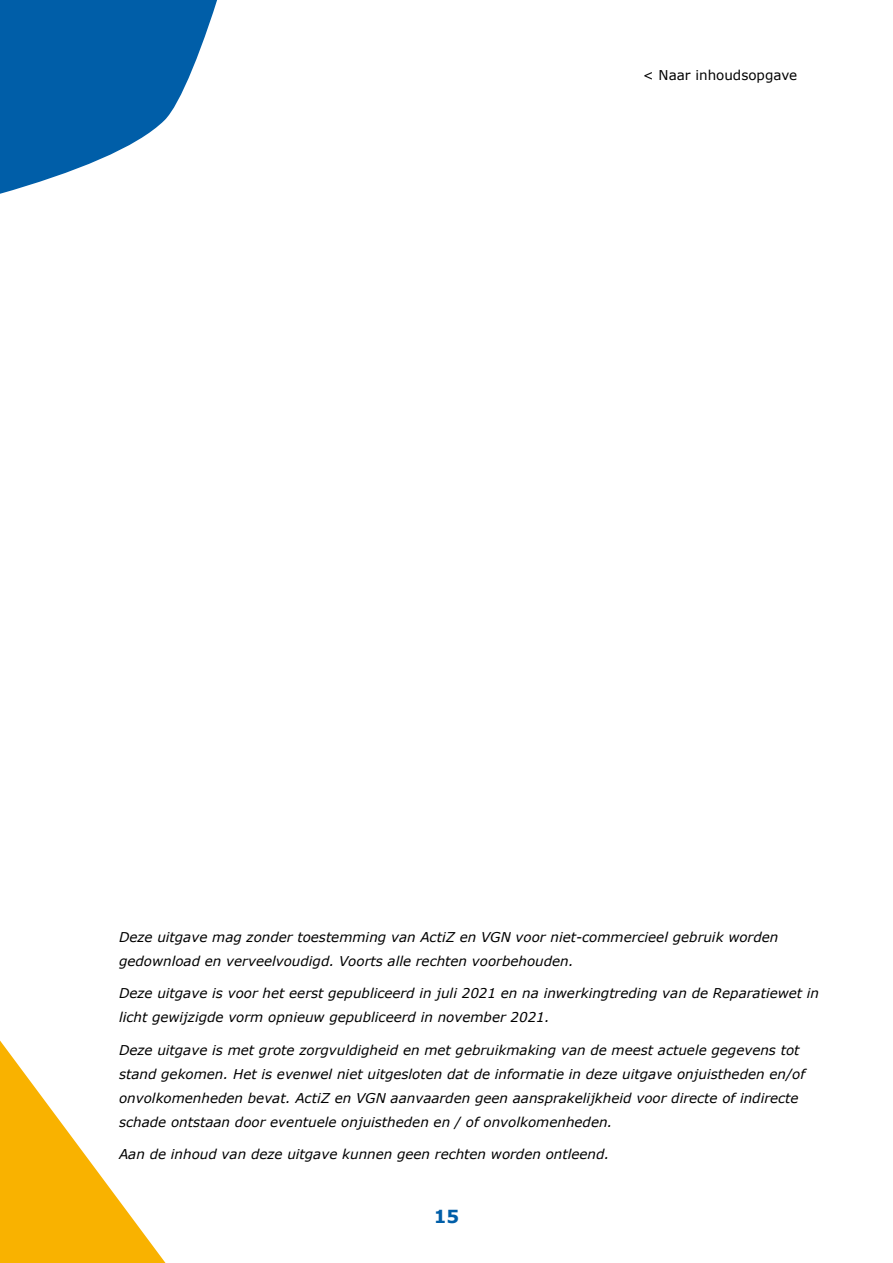
<style>
.page{position:relative;width:893px;height:1263px;background:#fff}
.page>*{position:absolute;margin:0;border:0;box-sizing:border-box;transform-origin:0 0}
.t1{font:700 18px "Verdana";color:#005ea8}
.t2{font:italic 13.5px/24px "Verdana";color:#000}
.t3{font:13.5px "Verdana";color:#000}
</style>
<div class="page">
<svg style="left:0;top:1040px;width:166px;height:223px"></svg>
<svg style="left:0;top:0;width:217px;height:194px;fill:#005ea8"></svg>
<p class="t3" style="left:643px;top:67px;width:156px">&lt; Naar inhoudsopgave</p>
<p class="t2" style="left:119px;top:925px;width:661px">Deze uitgave mag zonder toestemming van ActiZ en VGN voor niet-commercieel gebruik worden gedownload en verveelvoudigd. Voorts alle rechten voorbehouden.</p>
<p class="t2" style="left:119px;top:981px;width:702px">Deze uitgave is voor het eerst gepubliceerd in juli 2021 en na inwerkingtreding van de Reparatiewet in licht gewijzigde vorm opnieuw gepubliceerd in november 2021.</p>
<p class="t2" style="left:119px;top:1038px;width:687px">Deze uitgave is met grote zorgvuldigheid en met gebruikmaking van de meest actuele gegevens tot stand gekomen. Het is evenwel niet uitgesloten dat de informatie in deze uitgave onjuistheden en/of onvolkomenheden bevat. ActiZ en VGN aanvaarden geen aansprakelijkheid voor directe of indirecte schade ontstaan door eventuele onjuistheden en / of onvolkomenheden.</p>
<p class="t2" style="left:119px;top:1142px;width:492px">Aan de inhoud van deze uitgave kunnen geen rechten worden ontleend.</p>
<h1 class="t1" style="left:434px;top:1204px;width:27px">15</h1>
</div>
